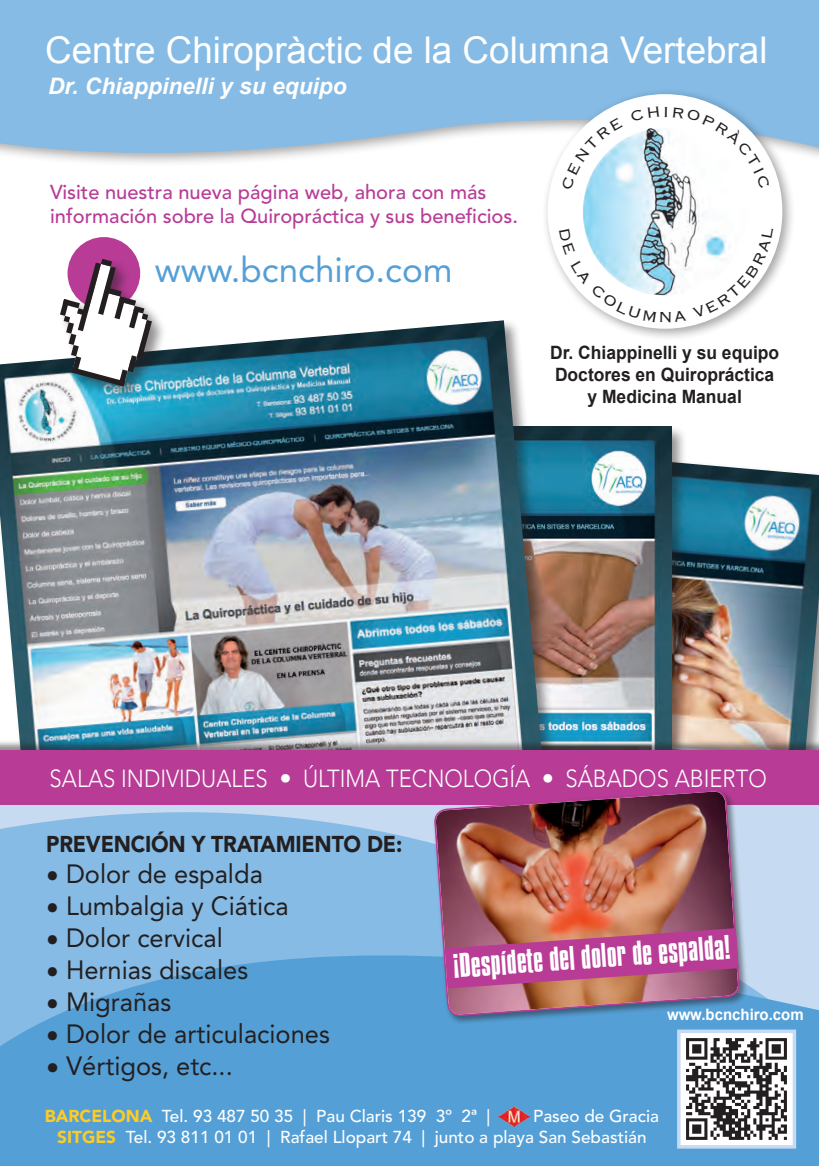
<style>
.page{position:relative;width:819px;height:1166px;background:#fff}
.page>*{position:absolute;margin:0;border:0;box-sizing:border-box;transform-origin:0 0}
.t1{font:36.75px "Arial";color:#fff}
.t2{font:35px "Avenir";color:#549fd6}
.t3{font:29.4px "Compacta BT";color:#fff}
.t4{font:26.25px "Avenir";color:#231f20}
.t5{font:300 24.5px "Avenir";color:#fff;scale:.9 1}
.t6{font:900 22.75px "Avenir";letter-spacing:-.01em;color:#231f20;scale:.93 1}
.t7{font:italic 700 22.75px "Arial";color:#fff}
.t8{font:500 20.12px/24.2px "Avenir";color:#b83b96}
.t9{font:700 18.38px/22.1px "Arial";color:#231f20;text-align:center;scale:.95 1}
.t10{font:500 17.15px/21.9px "Avenir";color:#fff}
.t11{font:700 15.75px "Arial";color:#fff;scale:.95 1}
.s1{font-weight:900;color:#fecb26}
</style>
<div class="page">
<svg style="left:0;top:0;width:819px;height:163px;background:#8fbfe5"></svg>
<div style="left:541px;top:88px;width:254px;height:253px;background:#231f20;opacity:.4"></div>
<img style="left:547px;top:97px;width:234px;height:235px">
<img style="left:687px;top:463px;width:132px;height:277px">
<div style="left:150px;top:424px;width:537px;height:420px;background:#231f20;opacity:.5"></div>
<img style="left:558px;top:427px;width:113px;height:313px">
<div style="left:0;top:318px;width:558px;height:504px;background:#231f20;opacity:.5"></div>
<img style="left:0;top:320px;width:542px;height:420px">
<svg style="left:0;top:805px;width:819px;height:92px;background:#97c4e8"></svg>
<svg style="left:0;top:897px;width:819px;height:269px;background:#64a8da"></svg>
<div style="left:678px;top:1031px;width:116px;height:116px;background:#fff"></div>
<img style="left:686px;top:1038px;width:101px;height:102px">
<div style="left:677px;top:1029px;width:119px;height:119px;border:4px solid #c6dbf1"></div>
<img style="left:498px;top:1106px;width:32px;height:20px">
<div style="left:0;top:740px;width:819px;height:65px;background:#231f20;opacity:.5"></div>
<div style="left:0;top:750px;width:819px;height:55px;background:#b83b96"></div>
<div style="left:432px;top:788px;width:315px;height:236px;background:#231f20;opacity:.5"></div>
<img style="left:434px;top:788px;width:305px;height:262px">
<svg style="left:445px;top:928px;width:293px;height:60px;background:#b64c86"></svg>
<div style="left:67px;top:237px;width:73px;height:73px;background:#b83b96;border-radius:50%"></div>
<div style="left:58px;top:257px;width:110px;height:145px;background:#231f20;opacity:.5"></div>
<svg style="left:60px;top:259px;width:92px;height:127px"></svg>
<svg style="left:561px;top:117px;width:61px;height:73px"></svg>
<svg style="left:630px;top:107px;width:140px;height:81px"></svg>
<svg style="left:559px;top:228px;width:16px;height:26px"></svg>
<svg style="left:570px;top:260px;width:116px;height:62px"></svg>
<svg style="left:692px;top:227px;width:81px;height:91px"></svg>
<h1 class="t1" style="left:45px;top:26px;width:723px">Centre Chiropràctic de la Columna Vertebral</h1>
<h3 class="t7" style="left:48px;top:71px;width:300px">Dr. Chiappinelli y su equipo</h3>
<p class="t8" style="left:50px;top:180px;width:469px">Visite nuestra nueva página web, ahora con más información sobre la Quiropráctica y sus beneficios.</p>
<h2 class="t2" style="left:155px;top:250px;width:299px">www.bcnchiro.com</h2>
<p class="t9" style="left:550px;top:342px;width:242px">Dr. Chiappinelli y su equipo<br>Doctores en Quiropráctica y Medicina Manual</p>
<h3 class="t5" style="left:50px;top:764px;width:798px">SALAS INDIVIDUALES • ÚLTIMA TECNOLOGÍA • SÁBADOS ABIERTO</h3>
<h3 class="t6" style="left:46px;top:830px;width:384px">PREVENCIÓN Y TRATAMIENTO DE:</h3>
<h3 class="t4" style="left:46px;top:859px;width:218px">• Dolor de espalda</h3>
<h3 class="t4" style="left:46px;top:891px;width:244px">• Lumbalgia y Ciática</h3>
<h3 class="t4" style="left:46px;top:923px;width:178px">• Dolor cervical</h3>
<h3 class="t4" style="left:46px;top:955px;width:203px">• Hernias discales</h3>
<h3 class="t4" style="left:46px;top:987px;width:126px">• Migrañas</h3>
<h3 class="t4" style="left:46px;top:1019px;width:285px">• Dolor de articulaciones</h3>
<h3 class="t4" style="left:46px;top:1051px;width:188px">• Vértigos, etc...</h3>
<p class="t10" style="left:45px;top:1105px;width:447px"><span class="s1">BARCELONA</span> Tel. 93 487 50 35 | Pau Claris 139 3º 2ª |</p>
<h3 class="t3" style="left:452px;top:949px;width:279px;rotate:-4deg">¡Despídete del dolor de espalda!</h3>
<p class="t11" style="left:667px;top:1004px;width:145px">www.bcnchiro.com</p>
<p class="t10" style="left:57px;top:1105px;width:603px;text-indent:476px">Paseo de Gracia<br><span class="s1">SITGES</span> Tel. 93 811 01 01 | Rafael Llopart 74 | junto a playa San Sebastián</p>
</div>
